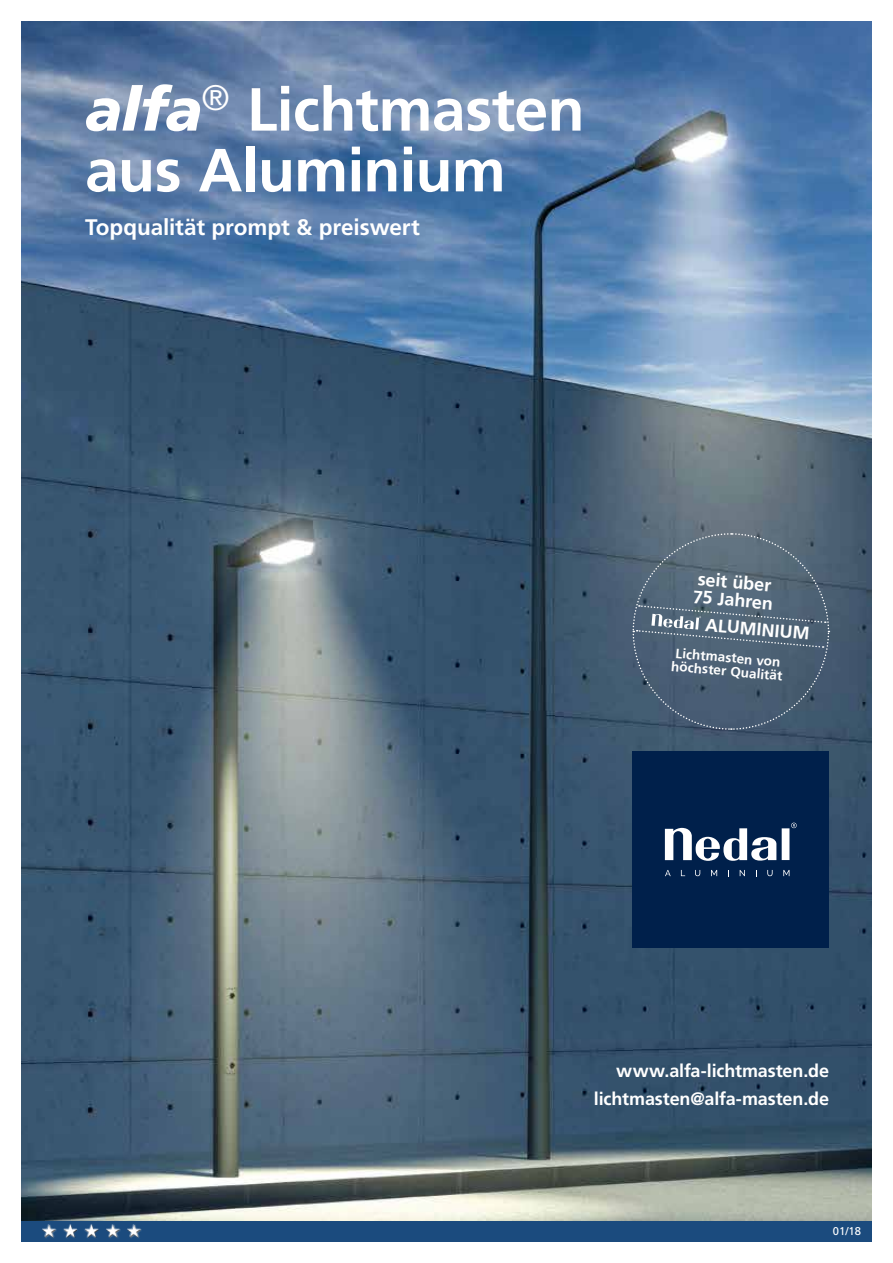
<style>
.page{position:relative;width:893px;height:1263px;background:#fff}
.page>*{position:absolute;margin:0;border:0;box-sizing:border-box;transform-origin:0 0}
.t1{font:700 60.75px/60.8px "Frutiger LT";letter-spacing:-.01em;color:#fff}
.t2{font:700 22.5px "Frutiger LT";letter-spacing:-.005em;color:#fff}
.t3{font:700 18px/18px "Frutiger LT";letter-spacing:-.005em;color:#fff}
.t4{font:700 13.5px/13.5px "Frutiger LT";color:#fff}
.t5{font:11.25px "Frutiger LT";color:#fff}
.s1{font-weight:900;font-style:italic}
</style>
<div class="page">
<div style="left:21px;top:1220px;width:851px;height:22px;background:#1b4b7e"></div>
<div style="left:42px;top:1224px;width:14px;height:14px;background:#fff;opacity:.75"></div>
<div style="left:42px;top:1225px;width:14px;height:13px;background:#000;opacity:.75"></div>
<div style="left:62px;top:1223px;width:16px;height:16px;background:#fff;opacity:.75"></div>
<div style="left:64px;top:1224px;width:13px;height:14px;background:#fff;opacity:.75"></div>
<div style="left:64px;top:1225px;width:13px;height:13px;background:#000;opacity:.75"></div>
<div style="left:83px;top:1223px;width:17px;height:16px;background:#fff;opacity:.75"></div>
<div style="left:85px;top:1224px;width:13px;height:14px;background:#fff;opacity:.75"></div>
<div style="left:85px;top:1225px;width:13px;height:13px;background:#000;opacity:.75"></div>
<div style="left:106px;top:1224px;width:14px;height:14px;background:#fff;opacity:.75"></div>
<div style="left:106px;top:1225px;width:14px;height:13px;background:#000;opacity:.75"></div>
<div style="left:127px;top:1224px;width:14px;height:14px;background:#fff;opacity:.75"></div>
<div style="left:127px;top:1225px;width:14px;height:13px;background:#000;opacity:.75"></div>
<img style="left:21px;top:21px;width:851px;height:1199px">
<svg style="left:632px;top:532px;width:198px;height:199px;background:#516578"></svg>
<div style="left:632px;top:751px;width:197px;height:197px;background:#00204b"></div>
<svg style="left:791px;top:823px;width:6px;height:5px"></svg>
<div style="left:782px;top:828px;width:7px;height:32px;background:#fff"></div>
<svg style="left:665px;top:828px;width:112px;height:33px"></svg>
<svg style="left:665px;top:870px;width:6px;height:6px"></svg>
<svg style="left:695px;top:870px;width:5px;height:6px"></svg>
<svg style="left:711px;top:870px;width:6px;height:6px"></svg>
<svg style="left:740px;top:870px;width:5px;height:6px"></svg>
<svg style="left:767px;top:870px;width:6px;height:6px"></svg>
<svg style="left:783px;top:870px;width:6px;height:6px"></svg>
<h1 class="t1" style="left:85px;top:79px;width:501px"><span class="s1">alfa</span><sup>®</sup> Lichtmasten aus Aluminium</h1>
<p class="t2" style="left:85px;top:214px;width:336px">Topqualität prompt &amp; preiswert</p>
<p class="t3" style="left:695px;top:569px;width:82px;rotate:5deg">seit über<br>75 Jahren</p>
<p class="t3" style="left:706px;top:615px;width:106px;rotate:5deg">ALUMINIUM</p>
<p class="t4" style="left:673px;top:646px;width:113px;rotate:5deg">Lichtmasten von höchster Qualität</p>
<p class="t3" style="left:594px;top:1056px;width:237px;line-height:28.7px;text-align:right">www.alfa-lichtmasten.de lichtmasten@alfa-masten.de</p>
<p class="t5" style="left:833px;top:1225px;width:30px">01/18</p>
</div>
